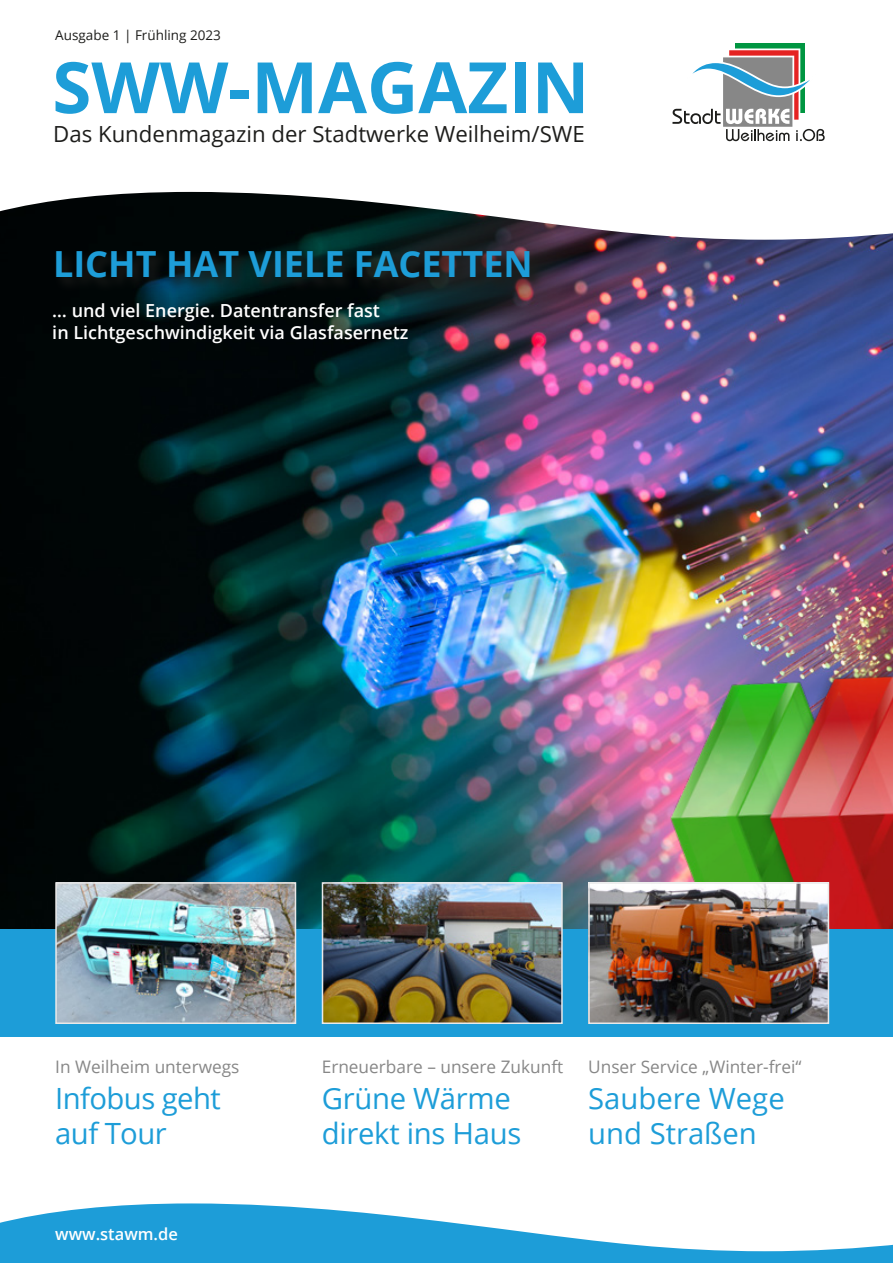
<style>
.page{position:relative;width:893px;height:1263px;background:#fff}
.page>*{position:absolute;margin:0;border:0;box-sizing:border-box;transform-origin:0 0}
.t1{font:700 70.8px "Open Sans";color:#1d9dd8}
.t2{font:700 36px "Open Sans";color:#1d9dd8}
.t3{font:29.25px/35.1px "Open Sans";letter-spacing:-.01em;color:#1d9dd8}
.t4{font:22.2px "Open Sans";color:#1d1d1b}
.t5{font:600 18px/21.6px "Open Sans";color:#fff}
.t6{font:17.25px "Open Sans";color:#878787}
.t7{font:600 16.5px "Open Sans";color:#fff}
.t8{font:13.5px "Open Sans";color:#1d1d1b}
</style>
<div class="page">
<img style="left:0;top:240px;width:893px;height:689px">
<svg style="left:353px;top:213px;width:228px;height:115px;background:#232631"></svg>
<svg style="left:53px;top:248px;width:492px;height:44px;background:#10191b"></svg>
<img style="left:647px;top:631px;width:246px;height:298px">
<svg style="left:0;top:141px;width:893px;height:99px"></svg>
<svg style="left:0;top:1203px;width:893px;height:60px;fill:#1d9dd8"></svg>
<div style="left:0;top:929px;width:893px;height:108px;background:#1d9dd8"></div>
<div style="left:735px;top:43px;width:70px;height:70px;background:linear-gradient(to right,#009641,#009641)"></div>
<svg style="left:672px;top:49px;width:153px;height:92px"></svg>
<img style="left:325px;top:885px;width:235px;height:136px">
<div style="left:322px;top:882px;width:241px;height:142px;border:2px solid #e9e9e9"></div>
<img style="left:591px;top:885px;width:235px;height:136px">
<div style="left:588px;top:882px;width:241px;height:142px;border:2px solid #e9e9e9"></div>
<img style="left:58px;top:885px;width:235px;height:136px">
<div style="left:55px;top:882px;width:241px;height:142px;border:2px solid #e9e9e9"></div>
<p class="t8" style="left:55px;top:26px;width:167px">Ausgabe 1 | Frühling 2023</p>
<h1 class="t1" style="left:52px;top:37px;width:539px">SWW-MAGAZIN</h1>
<p class="t4" style="left:53px;top:119px;width:533px">Das Kundenmagazin der Stadtwerke Weilheim/SWE</p>
<h2 class="t2" style="left:53px;top:238px;width:481px">LICHT HAT VIELE FACETTEN</h2>
<p class="t5" style="left:52px;top:299px;width:358px">… und viel Energie. Datentransfer fast<br>in Lichtgeschwindigkeit via Glasfasernetz</p>
<p class="t6" style="left:55px;top:1055px;width:186px">In Weilheim unterwegs</p>
<h3 class="t3" style="left:55px;top:1079px;width:167px">Infobus geht auf Tour</h3>
<p class="t7" style="left:55px;top:1223px;width:124px">www.stawm.de</p>
<p class="t6" style="left:322px;top:1055px;width:243px">Erneuerbare – unsere Zukunft</p>
<h3 class="t3" style="left:322px;top:1079px;width:201px">Grüne Wärme direkt ins Haus</h3>
<p class="t6" style="left:588px;top:1055px;width:215px">Unser Service „Winter-frei“</p>
<h3 class="t3" style="left:588px;top:1079px;width:198px">Saubere Wege und Straßen</h3>
</div>
